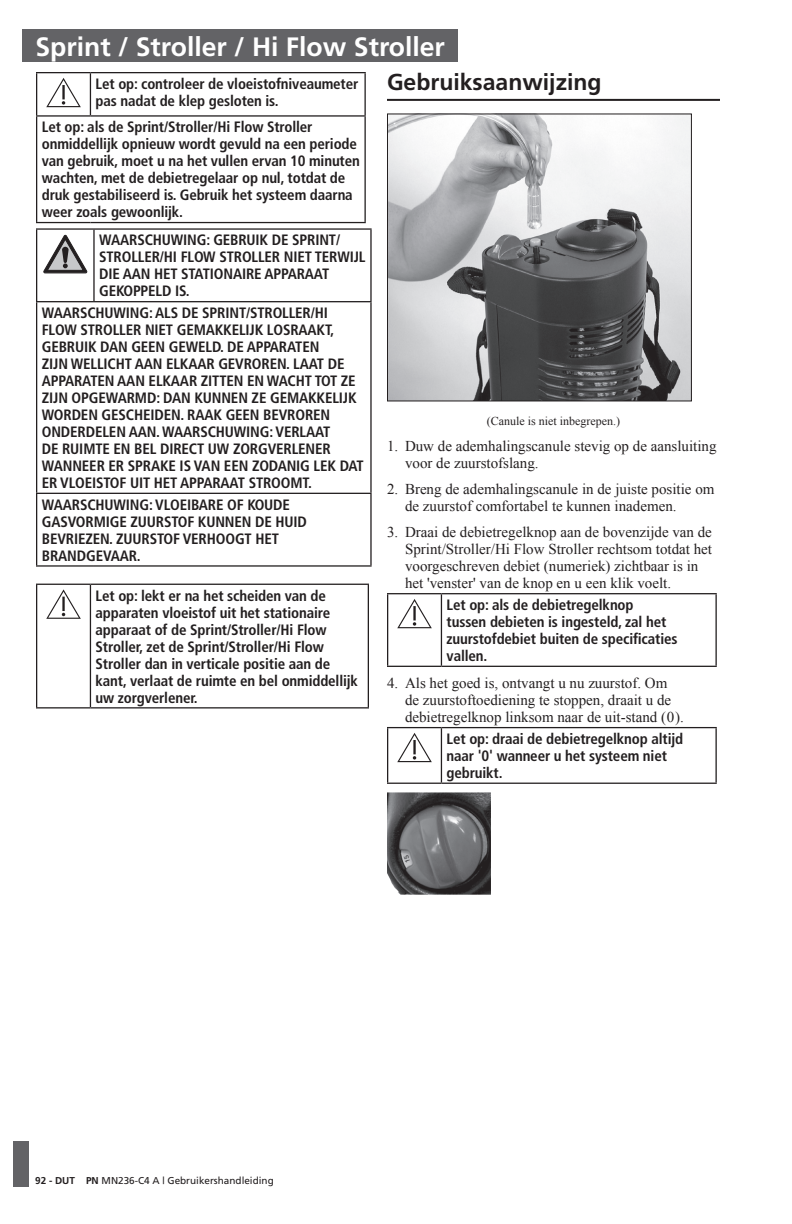
<style>
.page{position:relative;width:792px;height:1224px;background:#fff}
.page>*{position:absolute;margin:0;border:0;box-sizing:border-box;transform-origin:0 0}
.t1{font:700 26.6px "Frutiger";color:#fff}
.t2{font:700 23px "Frutiger";color:#231f20}
.t3{font:700 condensed 15px/17px "Frutiger";letter-spacing:-.01em;color:#231f20}
.t4{font:15px/17px "Times New Roman";color:#231f20}
.t5{font:12px "Times New Roman";color:#231f20}
.t6{font:10px "Frutiger";color:#231f20}
.s1{font-weight:700}
</style>
<div class="page">
<div style="left:22px;top:29px;width:436px;height:33px;background:#636366"></div>
<div style="left:14px;top:1141px;width:15px;height:45px;background:#636366"></div>
<hr style="left:387px;top:99px;width:333px;height:2px;background:#231f20">
<img style="left:389px;top:115px;width:301px;height:284px">
<div style="left:387px;top:113px;width:305px;height:288px;border:1px solid #231f20"></div>
<hr style="left:387px;top:593px;width:54px;height:1px;background:#231f20">
<hr style="left:387px;top:594px;width:1px;height:72px;background:#231f20">
<hr style="left:441px;top:593px;width:276px;height:1px;background:#231f20">
<hr style="left:441px;top:594px;width:1px;height:72px;background:#231f20">
<hr style="left:715px;top:594px;width:2px;height:72px;background:#231f20">
<hr style="left:387px;top:666px;width:54px;height:1px;background:#231f20">
<hr style="left:441px;top:666px;width:276px;height:1px;background:#231f20">
<svg style="left:397px;top:599px;width:35px;height:29px"></svg>
<hr style="left:387px;top:727px;width:54px;height:1px;background:#231f20">
<hr style="left:387px;top:728px;width:1px;height:55px;background:#231f20">
<hr style="left:441px;top:727px;width:276px;height:1px;background:#231f20">
<hr style="left:441px;top:728px;width:1px;height:55px;background:#231f20">
<hr style="left:715px;top:728px;width:2px;height:55px;background:#231f20">
<hr style="left:387px;top:783px;width:54px;height:1px;background:#231f20">
<hr style="left:441px;top:783px;width:276px;height:1px;background:#231f20">
<svg style="left:397px;top:733px;width:35px;height:29px"></svg>
<img style="left:387px;top:792px;width:104px;height:103px">
<hr style="left:36px;top:72px;width:54px;height:1px;background:#231f20">
<hr style="left:36px;top:73px;width:1px;height:42px;background:#231f20">
<hr style="left:90px;top:72px;width:276px;height:1px;background:#231f20">
<hr style="left:90px;top:73px;width:1px;height:42px;background:#231f20">
<hr style="left:364px;top:73px;width:2px;height:42px;background:#231f20">
<hr style="left:36px;top:115px;width:54px;height:2px;background:#231f20">
<hr style="left:36px;top:117px;width:1px;height:105px;background:#231f20">
<hr style="left:90px;top:115px;width:276px;height:2px;background:#231f20">
<hr style="left:364px;top:117px;width:2px;height:105px;background:#231f20">
<hr style="left:36px;top:222px;width:54px;height:1px;background:#231f20">
<hr style="left:90px;top:222px;width:276px;height:1px;background:#231f20">
<svg style="left:46px;top:78px;width:35px;height:29px"></svg>
<hr style="left:36px;top:228px;width:58px;height:2px;background:#231f20">
<hr style="left:36px;top:230px;width:1px;height:71px;background:#231f20">
<hr style="left:94px;top:228px;width:278px;height:2px;background:#231f20">
<hr style="left:93px;top:230px;width:2px;height:71px;background:#231f20">
<hr style="left:370px;top:230px;width:2px;height:71px;background:#231f20">
<hr style="left:36px;top:301px;width:58px;height:1px;background:#231f20">
<hr style="left:36px;top:302px;width:1px;height:191px;background:#231f20">
<hr style="left:94px;top:301px;width:278px;height:1px;background:#231f20">
<hr style="left:370px;top:302px;width:2px;height:191px;background:#231f20">
<hr style="left:36px;top:493px;width:58px;height:1px;background:#231f20">
<hr style="left:36px;top:494px;width:1px;height:71px;background:#231f20">
<hr style="left:94px;top:493px;width:278px;height:1px;background:#231f20">
<hr style="left:370px;top:494px;width:2px;height:71px;background:#231f20">
<hr style="left:36px;top:565px;width:58px;height:2px;background:#231f20">
<hr style="left:94px;top:565px;width:278px;height:2px;background:#231f20">
<svg style="left:44px;top:235px;width:43px;height:38px"></svg>
<hr style="left:36px;top:584px;width:54px;height:1px;background:#231f20">
<hr style="left:36px;top:585px;width:1px;height:122px;background:#231f20">
<hr style="left:90px;top:584px;width:279px;height:1px;background:#231f20">
<hr style="left:90px;top:585px;width:1px;height:122px;background:#231f20">
<hr style="left:368px;top:585px;width:1px;height:122px;background:#231f20">
<hr style="left:36px;top:707px;width:54px;height:2px;background:#231f20">
<hr style="left:90px;top:707px;width:279px;height:2px;background:#231f20">
<svg style="left:46px;top:589px;width:35px;height:30px"></svg>
<h1 class="t1" style="left:35px;top:31px;width:411px">Sprint / Stroller / Hi Flow Stroller</h1>
<p class="t3" style="left:96px;top:75px;width:264px">Let op: controleer de vloeistofniveaumeter pas nadat de klep gesloten is.</p>
<p class="t3" style="left:42px;top:119px;width:320px">Let op: als de Sprint/Stroller/Hi Flow Stroller onmiddellijk opnieuw wordt gevuld na een periode van gebruik, moet u na het vullen ervan 10 minuten wachten, met de debietregelaar op nul, totdat de druk gestabiliseerd is. Gebruik het systeem daarna weer zoals gewoonlijk.</p>
<p class="t3" style="left:99px;top:232px;width:268px">WAARSCHUWING: GEBRUIK DE SPRINT/<br>STROLLER/HI FLOW STROLLER NIET TERWIJL<br>DIE AAN HET STATIONAIRE APPARAAT<br>GEKOPPELD IS.</p>
<p class="t3" style="left:42px;top:304px;width:323px">WAARSCHUWING: ALS DE SPRINT/STROLLER/HI FLOW STROLLER NIET GEMAKKELIJK LOSRAAKT, GEBRUIK DAN GEEN GEWELD. DE APPARATEN<br>ZIJN WELLICHT AAN ELKAAR GEVROREN. LAAT DE APPARATEN AAN ELKAAR ZITTEN EN WACHT TOT ZE ZIJN OPGEWARMD: DAN KUNNEN ZE GEMAKKELIJK WORDEN GESCHEIDEN. RAAK GEEN BEVROREN ONDERDELEN AAN. WAARSCHUWING: VERLAAT<br>DE RUIMTE EN BEL DIRECT UW ZORGVERLENER WANNEER ER SPRAKE IS VAN EEN ZODANIG LEK DAT ER VLOEISTOF UIT HET APPARAAT STROOMT.</p>
<p class="t3" style="left:42px;top:496px;width:267px">WAARSCHUWING: VLOEIBARE OF KOUDE<br>GASVORMIGE ZUURSTOF KUNNEN DE HUID<br>BEVRIEZEN. ZUURSTOF VERHOOGT HET<br>BRANDGEVAAR.</p>
<p class="t3" style="left:96px;top:587px;width:264px">Let op: lekt er na het scheiden van de apparaten vloeistof uit het stationaire apparaat of de Sprint/Stroller/Hi Flow Stroller, zet de Sprint/Stroller/Hi Flow Stroller dan in verticale positie aan de kant, verlaat de ruimte en bel onmiddellijk uw zorgverlener.</p>
<h2 class="t2" style="left:387px;top:68px;width:216px">Gebruiksaanwijzing</h2>
<p class="t5" style="left:487px;top:413px;width:135px">(Canule is niet inbegrepen.)</p>
<p class="t4" style="left:405px;top:437px;width:313px;text-indent:-18px">1. Duw de ademhalingscanule stevig op de aansluiting voor de zuurstofslang.</p>
<p class="t4" style="left:405px;top:480px;width:311px;text-indent:-18px">2. Breng de ademhalingscanule in de juiste positie om de zuurstof comfortabel te kunnen inademen.</p>
<p class="t4" style="left:405px;top:523px;width:309px;text-indent:-18px">3. Draai de debietregelknop aan de bovenzijde van de Sprint/Stroller/Hi Flow Stroller rechtsom totdat het voorgeschreven debiet (numeriek) zichtbaar is in het 'venster' van de knop en u een klik voelt.</p>
<p class="t3" style="left:447px;top:596px;width:232px">Let op: als de debietregelknop<br>tussen debieten is ingesteld, zal het zuurstofdebiet buiten de specificaties vallen.</p>
<p class="t4" style="left:405px;top:674px;width:280px;text-indent:-18px">4. Als het goed is, ontvangt u nu zuurstof. Om de zuurstoftoediening te stoppen, draait u de debietregelknop linksom naar de uit-stand (0).</p>
<p class="t3" style="left:447px;top:730px;width:238px">Let op: draai de debietregelknop altijd naar '0' wanneer u het systeem niet gebruikt.</p>
<p class="t6" style="left:35px;top:1175px;width:240px"><span class="s1">92 - DUT PN</span> MN236-C4 A | Gebruikershandleiding</p>
</div>
